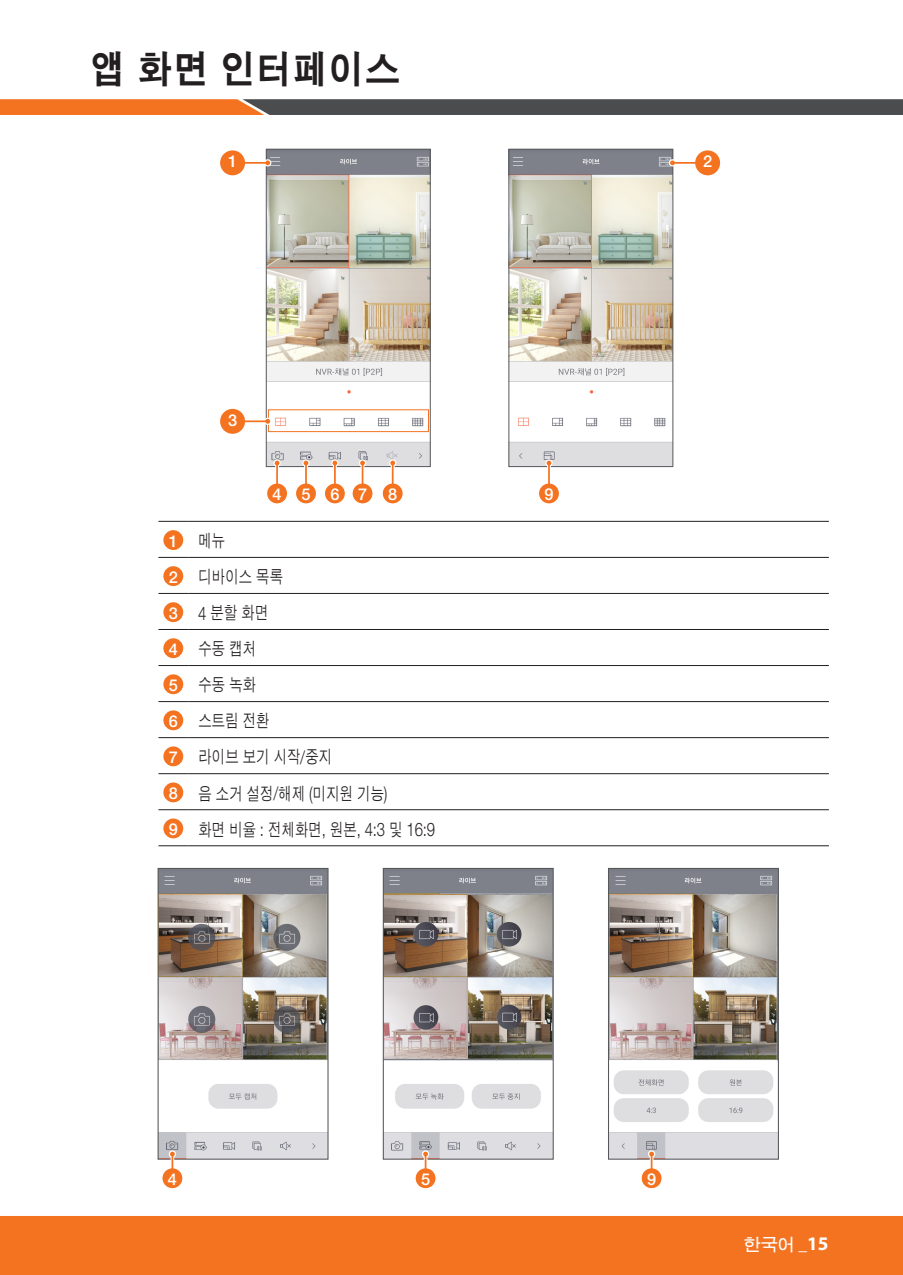
<style>
.page{position:relative;width:903px;height:1275px;background:#fff}
.page>*{position:absolute;margin:0;border:0;box-sizing:border-box;transform-origin:0 0}
.t1{font:37.98px "D Xgo Std 60";letter-spacing:.055em;color:#231f20;scale:.9 1}
.t2{font:16.97px/36.1px "D Xgo Std 20";letter-spacing:.04em;color:#231f20;scale:.76 1}
.t3{font:16.97px "D Xgo Std 40";color:#fff}
.t4{font:500 16.45px "Helvetica Neue cp";color:#fff}
.s1{font-family:"Helvetica Neue cp";font-weight:500;font-size:16.45px;color:#fff}
.s2{font-family:"Helvetica Neue cp";font-weight:300;font-size:18.72px}
.s3{font-family:"Myriad Pro";font-size:17.5px}
.s4{font-family:"Myriad Pro";font-weight:700;font-size:19.25px}
</style>
<div class="page">
<div style="left:0;top:1216px;width:903px;height:59px;background:#f47321"></div>
<svg style="left:0;top:99px;width:903px;height:16px;background:#7d5a44"></svg>
<img style="left:510px;top:151px;width:161px;height:314px">
<div style="left:508px;top:149px;width:165px;height:318px;border:1px solid #57585a"></div>
<hr style="left:158px;top:845px;width:30px;height:1px;background:#231f20">
<hr style="left:188px;top:845px;width:641px;height:1px;background:#231f20">
<hr style="left:158px;top:521px;width:30px;height:1px;background:#231f20">
<hr style="left:188px;top:521px;width:641px;height:1px;background:#231f20">
<hr style="left:158px;top:557px;width:30px;height:1px;background:#231f20">
<hr style="left:188px;top:557px;width:641px;height:1px;background:#231f20">
<hr style="left:158px;top:593px;width:30px;height:1px;background:#231f20">
<hr style="left:188px;top:593px;width:641px;height:1px;background:#231f20">
<hr style="left:158px;top:629px;width:30px;height:1px;background:#231f20">
<hr style="left:188px;top:629px;width:641px;height:1px;background:#231f20">
<hr style="left:158px;top:665px;width:30px;height:1px;background:#231f20">
<hr style="left:188px;top:665px;width:641px;height:1px;background:#231f20">
<hr style="left:158px;top:701px;width:30px;height:1px;background:#231f20">
<hr style="left:188px;top:701px;width:641px;height:1px;background:#231f20">
<hr style="left:158px;top:737px;width:30px;height:1px;background:#231f20">
<hr style="left:188px;top:737px;width:641px;height:1px;background:#231f20">
<hr style="left:158px;top:773px;width:30px;height:1px;background:#231f20">
<hr style="left:188px;top:773px;width:641px;height:1px;background:#231f20">
<hr style="left:158px;top:809px;width:30px;height:1px;background:#231f20">
<hr style="left:188px;top:809px;width:641px;height:1px;background:#231f20">
<div style="left:163px;top:530px;width:20px;height:20px;background:#f47321;border-radius:50%"></div>
<div style="left:163px;top:566px;width:20px;height:20px;background:#f47321;border-radius:50%"></div>
<div style="left:163px;top:602px;width:20px;height:20px;background:#f47321;border-radius:50%"></div>
<div style="left:163px;top:638px;width:20px;height:20px;background:#f47321;border-radius:50%"></div>
<div style="left:163px;top:674px;width:20px;height:20px;background:#f47321;border-radius:50%"></div>
<div style="left:163px;top:710px;width:20px;height:20px;background:#f47321;border-radius:50%"></div>
<div style="left:163px;top:746px;width:20px;height:20px;background:#f47321;border-radius:50%"></div>
<div style="left:163px;top:782px;width:20px;height:20px;background:#f47321;border-radius:50%"></div>
<div style="left:163px;top:818px;width:20px;height:20px;background:#f47321;border-radius:50%"></div>
<div style="left:694px;top:150px;width:27px;height:26px;background:#f47321;border-radius:50%"></div>
<div style="left:693px;top:149px;width:29px;height:28px;border:2px solid #fff;border-radius:50%"></div>
<div style="left:669px;top:159px;width:7px;height:8px;border:1px solid #fff;border-radius:50%"></div>
<hr style="left:672px;top:162px;width:29px;height:2px;background:#f47321">
<img style="left:268px;top:151px;width:161px;height:314px">
<div style="left:266px;top:149px;width:165px;height:318px;border:1px solid #57585a"></div>
<div style="left:268px;top:409px;width:161px;height:23px;border:1px solid #f47321"></div>
<div style="left:219px;top:150px;width:27px;height:26px;background:#f47321;border-radius:50%"></div>
<div style="left:219px;top:149px;width:28px;height:28px;border:2px solid #fff;border-radius:50%"></div>
<div style="left:264px;top:159px;width:7px;height:8px;border:1px solid #fff;border-radius:50%"></div>
<hr style="left:239px;top:162px;width:29px;height:2px;background:#f47321">
<svg style="left:247px;top:422px;width:17px;height:1px"></svg>
<div style="left:219px;top:408px;width:27px;height:27px;background:#f47321;border-radius:50%"></div>
<div style="left:219px;top:407px;width:28px;height:28px;border:2px solid #fff;border-radius:50%"></div>
<div style="left:264px;top:418px;width:7px;height:7px;border:1px solid #fff;border-radius:50%"></div>
<hr style="left:239px;top:420px;width:29px;height:2px;background:#f47321">
<div style="left:267px;top:483px;width:21px;height:21px;background:#f47321;border-radius:50%"></div>
<div style="left:266px;top:482px;width:22px;height:23px;border:1px solid #fff;border-radius:50%"></div>
<svg style="left:275px;top:461px;width:4px;height:4px"></svg>
<div style="left:273px;top:459px;width:8px;height:8px;border:1px solid #fff;border-radius:50%"></div>
<hr style="left:276px;top:463px;width:2px;height:24px;background:#f47321">
<div style="left:295px;top:483px;width:21px;height:21px;background:#f47321;border-radius:50%"></div>
<div style="left:295px;top:482px;width:22px;height:23px;border:1px solid #fff;border-radius:50%"></div>
<svg style="left:304px;top:461px;width:4px;height:4px"></svg>
<div style="left:302px;top:459px;width:8px;height:8px;border:1px solid #fff;border-radius:50%"></div>
<hr style="left:305px;top:463px;width:2px;height:24px;background:#f47321">
<hr style="left:333px;top:465px;width:4px;height:22px;background:#fff">
<div style="left:324px;top:483px;width:21px;height:21px;background:#f47321;border-radius:50%"></div>
<div style="left:324px;top:482px;width:22px;height:23px;border:1px solid #fff;border-radius:50%"></div>
<div style="left:331px;top:459px;width:7px;height:8px;border:1px solid #fff;border-radius:50%"></div>
<hr style="left:334px;top:463px;width:2px;height:24px;background:#f47321">
<div style="left:352px;top:483px;width:21px;height:21px;background:#f47321;border-radius:50%"></div>
<div style="left:351px;top:482px;width:23px;height:23px;border:1px solid #fff;border-radius:50%"></div>
<div style="left:359px;top:460px;width:7px;height:6px;background:#f47321;border-radius:50%"></div>
<div style="left:359px;top:459px;width:7px;height:8px;border:1px solid #fff;border-radius:50%"></div>
<svg style="left:362px;top:465px;width:1px;height:19px"></svg>
<div style="left:382px;top:483px;width:21px;height:21px;background:#f47321;border-radius:50%"></div>
<div style="left:381px;top:482px;width:23px;height:23px;border:1px solid #fff;border-radius:50%"></div>
<div style="left:389px;top:459px;width:7px;height:8px;border:1px solid #fff;border-radius:50%"></div>
<hr style="left:392px;top:463px;width:2px;height:24px;background:#f47321">
<div style="left:538px;top:483px;width:21px;height:21px;background:#f47321;border-radius:50%"></div>
<div style="left:538px;top:482px;width:22px;height:23px;border:1px solid #fff;border-radius:50%"></div>
<svg style="left:547px;top:461px;width:4px;height:4px"></svg>
<div style="left:545px;top:459px;width:8px;height:8px;border:1px solid #fff;border-radius:50%"></div>
<hr style="left:548px;top:463px;width:2px;height:24px;background:#f47321">
<img style="left:160px;top:870px;width:166px;height:288px">
<div style="left:158px;top:868px;width:170px;height:292px;border:1px solid #57585a"></div>
<div style="left:162px;top:1168px;width:21px;height:21px;background:#f47321;border-radius:50%"></div>
<div style="left:161px;top:1167px;width:23px;height:22px;border:1px solid #fff;border-radius:50%"></div>
<div style="left:169px;top:1150px;width:7px;height:8px;border:1px solid #fff;border-radius:50%"></div>
<svg style="left:169px;top:1151px;width:6px;height:18px"></svg>
<img style="left:385px;top:870px;width:167px;height:288px">
<div style="left:383px;top:868px;width:171px;height:292px;border:1px solid #57585a"></div>
<hr style="left:424px;top:1156px;width:3px;height:16px;background:#fff">
<div style="left:415px;top:1168px;width:21px;height:21px;background:#f47321;border-radius:50%"></div>
<div style="left:414px;top:1167px;width:23px;height:22px;border:1px solid #fff;border-radius:50%"></div>
<div style="left:422px;top:1151px;width:7px;height:6px;background:#f47321;border-radius:50%"></div>
<div style="left:422px;top:1150px;width:7px;height:8px;border:1px solid #fff;border-radius:50%"></div>
<svg style="left:425px;top:1156px;width:1px;height:13px"></svg>
<img style="left:610px;top:870px;width:167px;height:288px">
<div style="left:608px;top:868px;width:171px;height:292px;border:1px solid #57585a"></div>
<hr style="left:650px;top:1156px;width:3px;height:16px;background:#fff">
<div style="left:641px;top:1168px;width:21px;height:21px;background:#f47321;border-radius:50%"></div>
<div style="left:640px;top:1167px;width:23px;height:22px;border:1px solid #fff;border-radius:50%"></div>
<div style="left:648px;top:1151px;width:7px;height:6px;background:#f47321;border-radius:50%"></div>
<div style="left:648px;top:1150px;width:7px;height:8px;border:1px solid #fff;border-radius:50%"></div>
<svg style="left:651px;top:1156px;width:1px;height:13px"></svg>
<h1 class="t1" style="left:91px;top:50px;width:345px">앱 화면 인터페이스</h1>
<p class="t4" style="left:228px;top:152px;width:11px">1</p>
<p class="t4" style="left:703px;top:152px;width:11px">2</p>
<p class="t4" style="left:228px;top:410px;width:11px">3</p>
<p class="t4" style="left:273px;top:485px;width:96px">4567</p>
<p class="t4" style="left:388px;top:485px;width:11px">8</p>
<p class="t4" style="left:544px;top:485px;width:11px">9</p>
<p class="t2" style="left:169px;top:524px;width:352px"><span class="s1">1</span> 메뉴<br><span class="s1">2</span> 디바이스 목록<br><span class="s1">3</span> <span class="s2">4</span> 분할 화면<br><span class="s1">4</span> 수동 캡처<br><span class="s1">5</span> 수동 녹화<br><span class="s1">6</span> 스트림 전환<br><span class="s1">7</span> 라이브 보기 시작<span class="s2">/</span>중지<br><span class="s1">8</span> 음 소거 설정<span class="s2">/</span>해제 <span class="s2">(</span>미지원 기능<span class="s2">)<br></span><span class="s1">9</span> 화면 비율 <span class="s2">:</span> 전체화면<span class="s2">,</span> 원본<span class="s2">, 4:3</span> 및 <span class="s2">16:9</span></p>
<p class="t4" style="left:168px;top:1170px;width:11px">4</p>
<p class="t4" style="left:421px;top:1170px;width:11px">5</p>
<p class="t4" style="left:647px;top:1170px;width:11px">9</p>
<p class="t3" style="left:744px;top:1236px;width:86px">한국어 <span class="s3">_</span><span class="s4">15</span></p>
</div>
